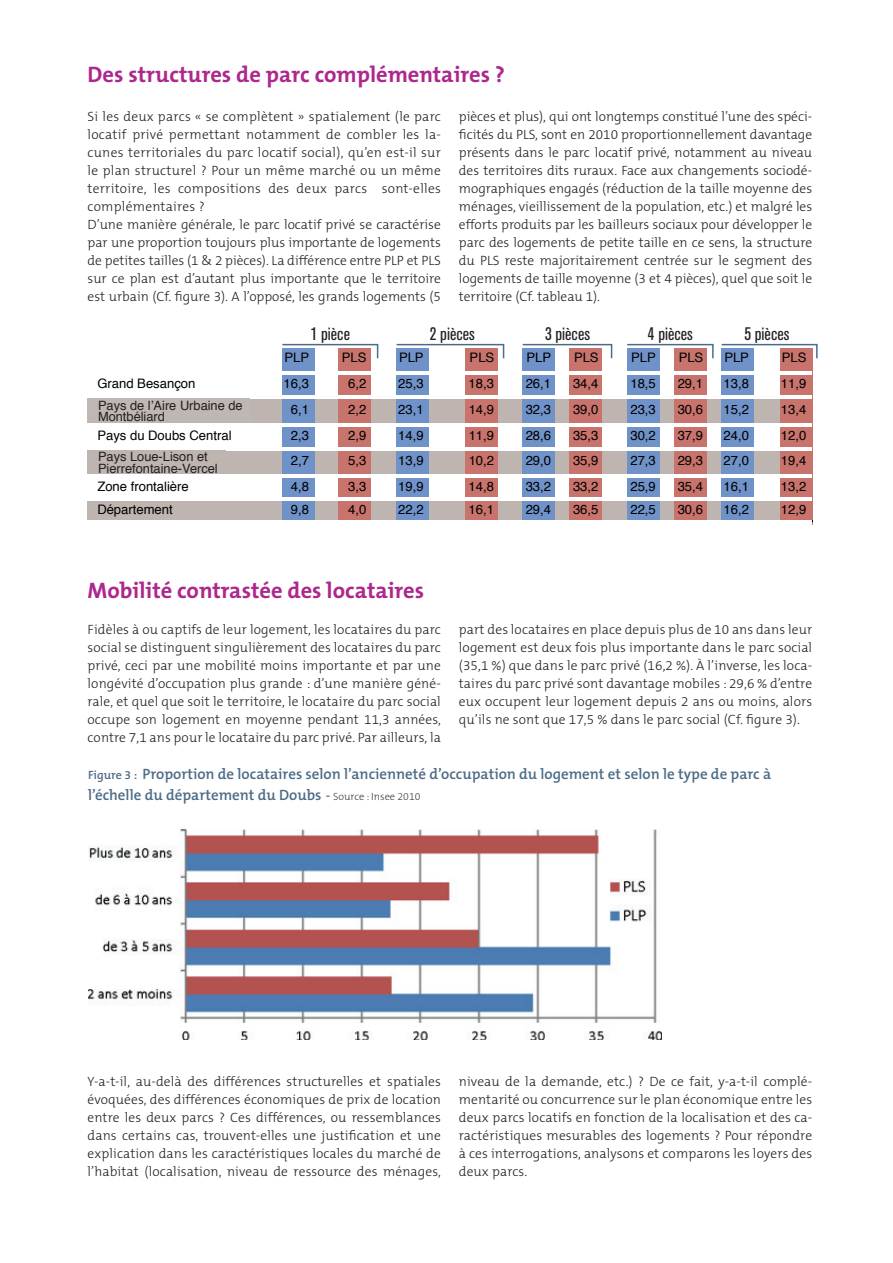
<style>
.page{position:relative;width:893px;height:1263px;background:#fff}
.page>*{position:absolute;margin:0;border:0;box-sizing:border-box;transform-origin:0 0}
.t1{font:700 22.5px "The Mix B7";color:#ad288d}
.t2{font:condensed 18px "Akzidenz Grotesk Std";color:#231f20}
.t3{font:600 15px/21px "The Mix B6";color:#4c6b86}
.t4{font:300 13.5px/18px "The Mix B3";letter-spacing:.01em;color:#231f20;text-align:justify}
.t5{font:13.05px/13px "Helvetica";color:#000001}
.t6{font:12.9px/12px "Helvetica";color:#231f20}
.s1{font-size:12px}
.s2{font-size:13.5px}
.s3{font-family:"The Mix B2";font-weight:200;font-size:10.5px;color:#231f20}
</style>
<div class="page">
<div style="left:88px;top:499px;width:724px;height:26px;background:#beb5b1"></div>
<div style="left:88px;top:450px;width:724px;height:26px;background:#beb5b1"></div>
<div style="left:88px;top:399px;width:724px;height:25px;background:#beb5b1"></div>
<div style="left:282px;top:349px;width:33px;height:176px;background:#6f92c8"></div>
<div style="left:397px;top:349px;width:32px;height:176px;background:#6f92c8"></div>
<div style="left:523px;top:349px;width:32px;height:176px;background:#6f92c8"></div>
<div style="left:627px;top:349px;width:32px;height:176px;background:#6f92c8"></div>
<div style="left:722px;top:349px;width:32px;height:176px;background:#6f92c8"></div>
<div style="left:338px;top:349px;width:33px;height:176px;background:#c8736c"></div>
<div style="left:465px;top:349px;width:32px;height:176px;background:#c8736c"></div>
<div style="left:570px;top:349px;width:32px;height:176px;background:#c8736c"></div>
<div style="left:675px;top:349px;width:32px;height:176px;background:#c8736c"></div>
<div style="left:780px;top:349px;width:32px;height:176px;background:#c8736c"></div>
<svg style="left:282px;top:343px;width:97px;height:16px"></svg>
<svg style="left:396px;top:343px;width:109px;height:17px"></svg>
<svg style="left:522px;top:343px;width:91px;height:17px"></svg>
<svg style="left:627px;top:343px;width:87px;height:17px"></svg>
<svg style="left:721px;top:343px;width:97px;height:17px"></svg>
<hr style="left:88px;top:498px;width:724px;height:3px;background:#fff">
<hr style="left:88px;top:474px;width:724px;height:3px;background:#fff">
<hr style="left:88px;top:447px;width:724px;height:4px;background:#fff">
<hr style="left:88px;top:423px;width:724px;height:4px;background:#fff">
<hr style="left:88px;top:395px;width:724px;height:4px;background:#fff">
<hr style="left:88px;top:371px;width:724px;height:3px;background:#fff">
<div style="left:88px;top:520px;width:724px;height:8px;background:#fff"></div>
<img style="left:88px;top:830px;width:573px;height:210px">
<h1 class="t1" style="left:88px;top:63px;width:419px">Des structures de parc complémentaires ?</h1>
<p class="t4" style="left:88px;top:108px;width:355px;text-align:left">Si les deux parcs « se complètent » spatialement (le parc locatif privé permettant notamment de combler les la&shy;cunes territoriales du parc locatif social), qu’en est-il sur le plan structurel ? Pour un même marché ou un même territoire, les compositions des deux parcs sont-elles complémentaires ?<br>D’une manière générale, le parc locatif privé se caractérise par une proportion toujours plus importante de logements de petites tailles (1 &amp; 2 pièces). La différence entre PLP et PLS sur ce plan est d’autant plus importante que le territoire est urbain (Cf. figure 3). A l’opposé, les grands logements (5</p>
<p class="t4" style="left:459px;top:108px;width:355px">pièces et plus), qui ont longtemps constitué l’une des spéci&shy;ficités du PLS, sont en 2010 proportionnellement davantage présents dans le parc locatif privé, notamment au niveau des territoires dits ruraux. Face aux changements sociodé&shy;mographiques engagés (réduction de la taille moyenne des ménages, vieillissement de la population, etc.) et malgré les efforts produits par les bailleurs sociaux pour développer le parc des logements de petite taille en ce sens, la structure du PLS reste majoritairement centrée sur le segment des logements de taille moyenne (3 et 4 pièces), quel que soit le territoire (Cf. tableau 1).</p>
<h2 class="t2" style="left:311px;top:323px;width:41px">1 pièce</h2>
<h2 class="t2" style="left:430px;top:323px;width:46px">2 pièces</h2>
<h2 class="t2" style="left:545px;top:323px;width:46px">3 pièces</h2>
<h2 class="t2" style="left:648px;top:323px;width:46px">4 pièces</h2>
<h2 class="t2" style="left:744px;top:323px;width:46px">5 pièces</h2>
<p class="t5" style="left:294px;top:332px;width:44px">1 pièce</p>
<p class="t5" style="left:411px;top:332px;width:50px">2 pièces</p>
<p class="t5" style="left:527px;top:332px;width:50px">3 pièces</p>
<p class="t5" style="left:631px;top:332px;width:50px">4 pièces</p>
<p class="t5" style="left:284px;top:351px;width:26px">PLP</p>
<p class="t5" style="left:342px;top:351px;width:26px">PLS</p>
<p class="t5" style="left:399px;top:351px;width:26px">PLP</p>
<p class="t5" style="left:470px;top:351px;width:26px">PLS</p>
<p class="t5" style="left:526px;top:351px;width:26px">PLP</p>
<p class="t5" style="left:574px;top:351px;width:26px">PLS</p>
<p class="t5" style="left:631px;top:351px;width:26px">PLP</p>
<p class="t5" style="left:679px;top:351px;width:26px">PLS</p>
<p class="t5" style="left:724px;top:351px;width:26px">PLP</p>
<p class="t5" style="left:782px;top:351px;width:26px">PLS</p>
<p class="t5" style="left:97px;top:377px;width:100px">Grand Besançon</p>
<p class="t5" style="left:284px;top:377px;width:27px">16,3</p>
<p class="t5" style="left:348px;top:377px;width:20px">6,2</p>
<p class="t5" style="left:398px;top:377px;width:27px">25,3</p>
<p class="t5" style="left:469px;top:377px;width:27px">18,3</p>
<p class="t5" style="left:526px;top:377px;width:27px">26,1</p>
<p class="t5" style="left:573px;top:377px;width:27px">34,4</p>
<p class="t5" style="left:630px;top:377px;width:27px">18,5</p>
<p class="t5" style="left:678px;top:377px;width:27px">29,1</p>
<p class="t5" style="left:723px;top:377px;width:27px">13,8</p>
<p class="t5" style="left:781px;top:377px;width:27px">11,9</p>
<p class="t5" style="left:97px;top:397px;width:149px">Pays de l'Aire Urbaine de<br>Montbéliard</p>
<p class="t5" style="left:291px;top:403px;width:20px">6,1</p>
<p class="t5" style="left:348px;top:403px;width:20px">2,2</p>
<p class="t5" style="left:398px;top:403px;width:27px">23,1</p>
<p class="t5" style="left:469px;top:403px;width:27px">14,9</p>
<p class="t5" style="left:526px;top:403px;width:27px">32,3</p>
<p class="t5" style="left:573px;top:403px;width:27px">39,0</p>
<p class="t5" style="left:630px;top:403px;width:27px">23,3</p>
<p class="t5" style="left:678px;top:403px;width:27px">30,6</p>
<p class="t5" style="left:723px;top:403px;width:27px">15,2</p>
<p class="t5" style="left:781px;top:403px;width:27px">13,4</p>
<p class="t5" style="left:97px;top:430px;width:136px">Pays du Doubs Central</p>
<p class="t5" style="left:291px;top:430px;width:20px">2,3</p>
<p class="t5" style="left:348px;top:430px;width:20px">2,9</p>
<p class="t5" style="left:398px;top:430px;width:27px">14,9</p>
<p class="t5" style="left:469px;top:430px;width:27px">11,9</p>
<p class="t5" style="left:526px;top:430px;width:27px">28,6</p>
<p class="t5" style="left:573px;top:430px;width:27px">35,3</p>
<p class="t5" style="left:630px;top:430px;width:27px">30,2</p>
<p class="t5" style="left:678px;top:430px;width:27px">37,9</p>
<p class="t5" style="left:723px;top:430px;width:27px">24,0</p>
<p class="t5" style="left:781px;top:430px;width:27px">12,0</p>
<p class="t5" style="left:97px;top:448px;width:124px">Pays Loue-Lison et<br>Pierrefontaine-Vercel</p>
<p class="t5" style="left:291px;top:454px;width:20px">2,7</p>
<p class="t5" style="left:348px;top:454px;width:20px">5,3</p>
<p class="t5" style="left:398px;top:454px;width:27px">13,9</p>
<p class="t5" style="left:469px;top:454px;width:27px">10,2</p>
<p class="t5" style="left:526px;top:454px;width:27px">29,0</p>
<p class="t5" style="left:573px;top:454px;width:27px">35,9</p>
<p class="t5" style="left:630px;top:454px;width:27px">27,3</p>
<p class="t5" style="left:678px;top:454px;width:27px">29,3</p>
<p class="t5" style="left:723px;top:454px;width:27px">27,0</p>
<p class="t5" style="left:781px;top:454px;width:27px">19,4</p>
<p class="t5" style="left:97px;top:480px;width:93px">Zone frontalière</p>
<p class="t5" style="left:291px;top:480px;width:20px">4,8</p>
<p class="t5" style="left:348px;top:480px;width:20px">3,3</p>
<p class="t5" style="left:398px;top:480px;width:27px">19,9</p>
<p class="t5" style="left:469px;top:480px;width:27px">14,8</p>
<p class="t5" style="left:526px;top:480px;width:27px">33,2</p>
<p class="t5" style="left:573px;top:480px;width:27px">33,2</p>
<p class="t5" style="left:630px;top:480px;width:27px">25,9</p>
<p class="t5" style="left:678px;top:480px;width:27px">35,4</p>
<p class="t5" style="left:723px;top:480px;width:27px">16,1</p>
<p class="t5" style="left:781px;top:480px;width:27px">13,2</p>
<p class="t5" style="left:97px;top:503px;width:77px">Département</p>
<p class="t5" style="left:291px;top:503px;width:20px">9,8</p>
<p class="t5" style="left:348px;top:503px;width:20px">4,0</p>
<p class="t5" style="left:398px;top:503px;width:27px">22,2</p>
<p class="t5" style="left:469px;top:503px;width:27px">16,1</p>
<p class="t5" style="left:526px;top:503px;width:27px">29,4</p>
<p class="t5" style="left:573px;top:503px;width:27px">36,5</p>
<p class="t5" style="left:630px;top:503px;width:27px">22,5</p>
<p class="t5" style="left:678px;top:503px;width:27px">30,6</p>
<p class="t5" style="left:723px;top:503px;width:27px">16,2</p>
<p class="t5" style="left:781px;top:503px;width:27px">12,9</p>
<p class="t6" style="left:98px;top:399px;width:146px">Pays de l’Aire Urbaine de<br>Montbéliard</p>
<p class="t6" style="left:98px;top:450px;width:121px">Pays Loue-Lison et<br>Pierrefontaine-Vercel</p>
<h1 class="t1" style="left:88px;top:579px;width:338px">Mobilité contrastée des locataires</h1>
<p class="t4" style="left:88px;top:621px;width:355px">Fidèles à ou captifs de leur logement, les locataires du parc social se distinguent singulièrement des locataires du parc privé, ceci par une mobilité moins importante et par une longévité d’occupation plus grande : d’une manière géné&shy;rale, et quel que soit le territoire, le locataire du parc social occupe son logement en moyenne pendant 11,3 années, contre 7,1 ans pour le locataire du parc privé. Par ailleurs, la</p>
<p class="t4" style="left:459px;top:621px;width:355px">part des locataires en place depuis plus de 10 ans dans leur logement est deux fois plus importante dans le parc social (35,1 %) que dans le parc privé (16,2 %). À l’inverse, les loca&shy;taires du parc privé sont davantage mobiles : 29,6 % d’entre eux occupent leur logement depuis 2 ans ou moins, alors qu’ils ne sont que 17,5 % dans le parc social (Cf. figure 3).</p>
<p class="t3" style="left:88px;top:764px;width:685px"><span class="s1">Figure 3 :</span> Proportion de locataires selon l’ancienneté d’occupation du logement et selon le type de parc à l’échelle du département du Doubs <span class="s2">-</span> <span class="s3">Source : Insee 2010</span></p>
<p class="t4" style="left:88px;top:1073px;width:355px">Y-a-t-il, au-delà des différences structurelles et spatiales évoquées, des différences économiques de prix de location entre les deux parcs ? Ces différences, ou ressemblances dans certains cas, trouvent-elles une justification et une explication dans les caractéristiques locales du marché de l’habitat (localisation, niveau de ressource des ménages,</p>
<p class="t4" style="left:459px;top:1073px;width:355px">niveau de la demande, etc.) ? De ce fait, y-a-t-il complé&shy;mentarité ou concurrence sur le plan économique entre les deux parcs locatifs en fonction de la localisation et des ca&shy;ractéristiques mesurables des logements ? Pour répondre à ces interrogations, analysons et comparons les loyers des deux parcs.</p>
</div>
